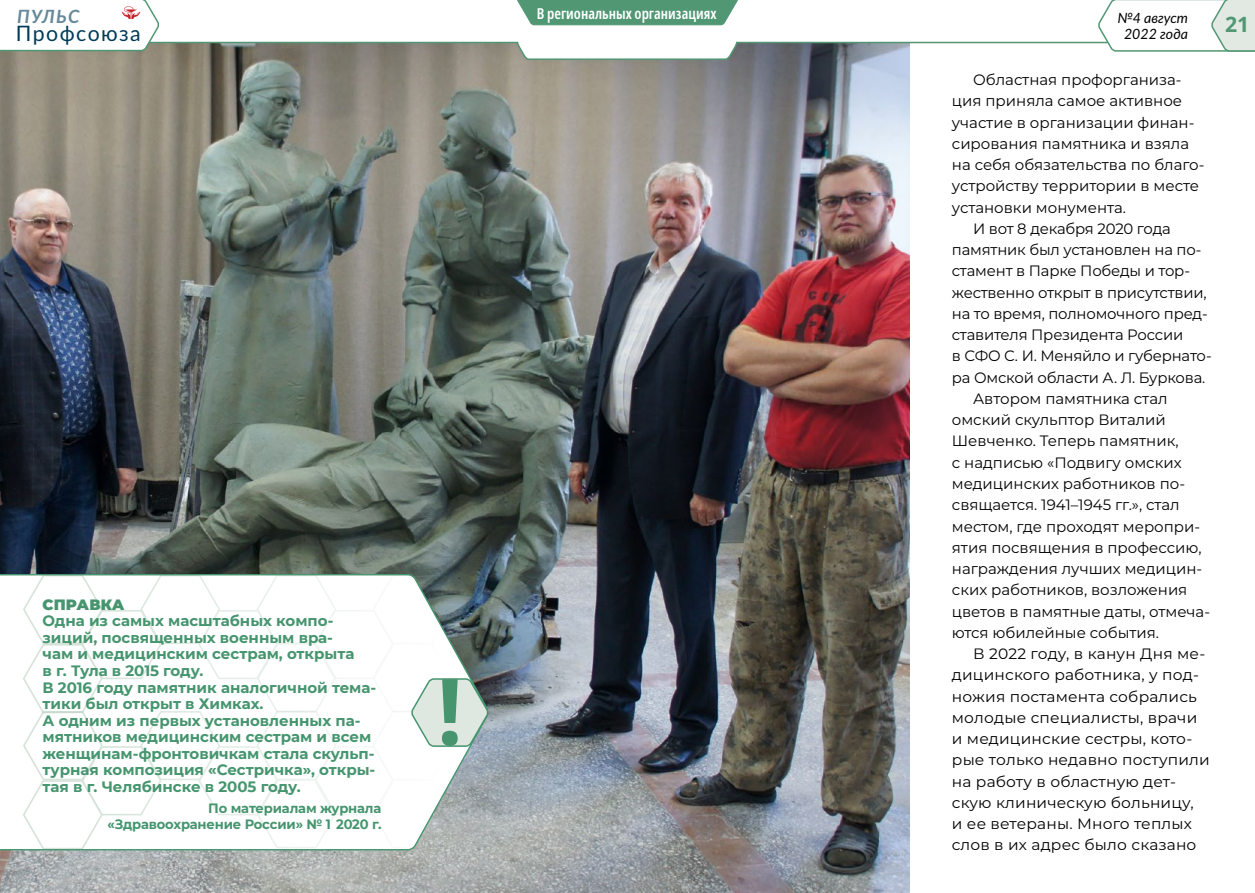
<style>
.page{position:relative;width:1255px;height:893px;background:#fff}
.page>*{position:absolute;margin:0;border:0;box-sizing:border-box;transform-origin:0 0}
.t1{font:21.3px "Lato";letter-spacing:.07em;color:#003b59}
.t2{font:700 21.3px "Noto Sans";color:#519774}
.t3{font:italic 700 18.3px "Lato";letter-spacing:.07em;color:#66899b}
.t4{font:15px "Montserrat";color:#000}
.t5{font:700 15px/16.5px "Montserrat";color:#46956f}
.t6{font:600 extra-condensed 15px "Noto Sans";color:#fff}
.t7{font:900 15px "Montserrat";letter-spacing:.01em;color:#46956f}
.t8{font:italic 14.1px/15.3px "Lato";color:#000;text-align:center}
.t9{font:700 13.5px/16.5px "Montserrat";letter-spacing:-.01em;color:#46956f;text-align:right}
</style>
<div class="page">
<img style="left:0;top:61px;width:909px;height:832px">
<svg style="left:0;top:573px;width:490px;height:278px"></svg>
<svg style="left:22px;top:575px;width:468px;height:275px"></svg>
<svg style="left:0;top:41px;width:1096px;height:20px"></svg>
<svg style="left:1096px;top:0;width:158px;height:52px"></svg>
<svg style="left:517px;top:0;width:221px;height:26px;background:#60a080"></svg>
<svg style="left:0;top:0;width:161px;height:52px"></svg>
<p class="t3" style="left:17px;top:3px;width:64px">ПУЛЬС</p>
<h1 class="t1" style="left:16px;top:18px;width:126px">Профсоюза</h1>
<p class="t6" style="left:537px;top:3px;width:181px">В региональных организациях</p>
<p class="t7" style="left:43px;top:593px;width:83px">СПРАВКА</p>
<p class="t5" style="left:43px;top:612px;width:335px">Одна из самых масштабных компо&shy;зиций, посвященных военным вра-<br>чам и медицинским сестрам, открыта<br>в г. Тула в 2015 году.<br>В 2016 году памятник аналогичной тема&shy;тики был открыт в Химках.<br>А одним из первых установленных па&shy;мятников медицинским сестрам и всем женщинам-фронтовичкам стала скульп&shy;турная композиция «Сестричка», откры&shy;тая в г. Челябинске в 2005 году.</p>
<p class="t9" style="left:107px;top:799px;width:275px">По материалам журнала «Здравоохранение России» № 1 2020 г.</p>
<p class="t8" style="left:1117px;top:10px;width:72px">№4 август<br>2022 года</p>
<h1 class="t2" style="left:1225px;top:12px;width:26px">21</h1>
<p class="t4" style="left:973px;top:69px;width:210px">Областная профорганиза-</p>
<p class="t4" style="left:951px;top:91px;width:232px">ция приняла самое активное</p>
<p class="t4" style="left:951px;top:112px;width:244px">участие в организации финан-</p>
<p class="t4" style="left:951px;top:133px;width:239px">сирования памятника и взяла</p>
<p class="t4" style="left:951px;top:154px;width:254px">на себя обязательства по благо-</p>
<p class="t4" style="left:951px;top:176px;width:249px">устройству территории в месте</p>
<p class="t4" style="left:951px;top:197px;width:176px">установки монумента.</p>
<p class="t4" style="left:973px;top:218px;width:199px">И вот 8 декабря 2020 года</p>
<p class="t4" style="left:951px;top:239px;width:251px">памятник был установлен на по-</p>
<p class="t4" style="left:951px;top:261px;width:240px">стамент в Парке Победы и тор-</p>
<p class="t4" style="left:951px;top:282px;width:256px">жественно открыт в присутствии,</p>
<p class="t4" style="left:951px;top:303px;width:257px">на то время, полномочного пред-</p>
<p class="t4" style="left:951px;top:325px;width:233px">ставителя Президента России</p>
<p class="t4" style="left:951px;top:346px;width:261px">в СФО С. И. Меняйло и губернато-</p>
<p class="t4" style="left:951px;top:367px;width:255px">ра Омской области А. Л. Буркова.</p>
<p class="t4" style="left:973px;top:388px;width:196px">Автором памятника стал</p>
<p class="t4" style="left:951px;top:410px;width:215px">омский скульптор Виталий</p>
<p class="t4" style="left:951px;top:431px;width:228px">Шевченко. Теперь памятник,</p>
<p class="t4" style="left:951px;top:452px;width:231px">с надписью «Подвигу омских</p>
<p class="t4" style="left:951px;top:473px;width:235px">медицинских работников по-</p>
<p class="t4" style="left:951px;top:495px;width:229px">свящается. 1941–1945 гг.», стал</p>
<p class="t4" style="left:951px;top:516px;width:250px">местом, где проходят меропри-</p>
<p class="t4" style="left:951px;top:537px;width:251px">ятия посвящения в профессию,</p>
<p class="t4" style="left:951px;top:558px;width:252px">награждения лучших медицин-</p>
<p class="t4" style="left:951px;top:580px;width:237px">ских работников, возложения</p>
<p class="t4" style="left:951px;top:601px;width:260px">цветов в памятные даты, отмеча-</p>
<p class="t4" style="left:951px;top:622px;width:209px">ются юбилейные события.</p>
<p class="t4" style="left:973px;top:643px;width:234px">В 2022 году, в канун Дня ме-</p>
<p class="t4" style="left:951px;top:665px;width:248px">дицинского работника, у под-</p>
<p class="t4" style="left:951px;top:686px;width:246px">ножия постамента собрались</p>
<p class="t4" style="left:951px;top:707px;width:247px">молодые специалисты, врачи</p>
<p class="t4" style="left:951px;top:728px;width:242px">и медицинские сестры, кото-</p>
<p class="t4" style="left:951px;top:750px;width:259px">рые только недавно поступили</p>
<p class="t4" style="left:951px;top:771px;width:225px">на работу в областную дет-</p>
<p class="t4" style="left:951px;top:792px;width:243px">скую клиническую больницу,</p>
<p class="t4" style="left:951px;top:813px;width:242px">и ее ветераны. Много теплых</p>
<p class="t4" style="left:951px;top:835px;width:246px">слов в их адрес было сказано</p>
</div>
